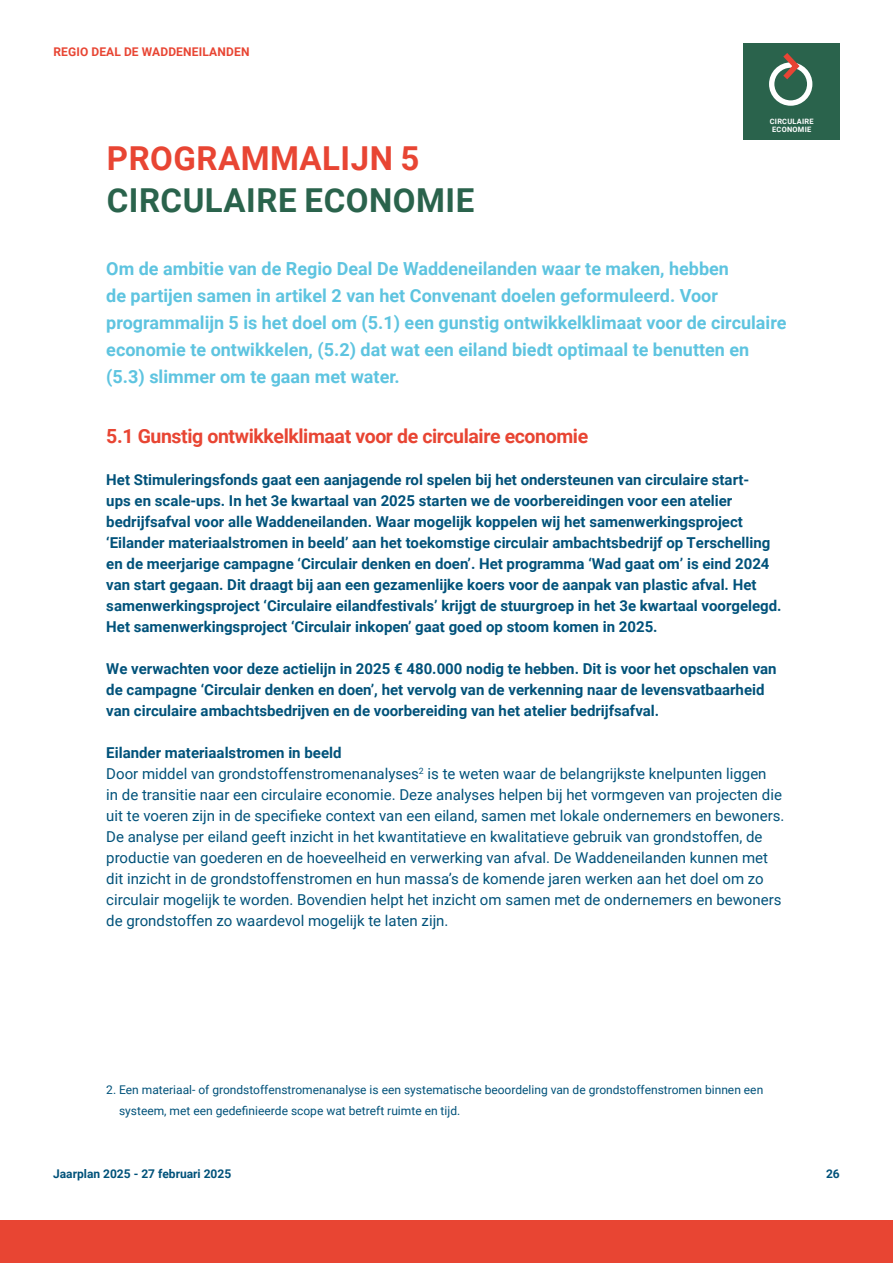
<style>
.page{position:relative;width:893px;height:1263px;background:#fff}
.page>*{position:absolute;margin:0;border:0;box-sizing:border-box;transform-origin:0 0}
.t1{font:700 33px "Roboto";letter-spacing:.015em;color:#2a634c}
.t2{font:700 33px "Roboto";letter-spacing:.015em;color:#e84533}
.t3{font:700 19.5px "Roboto";letter-spacing:-.02em;color:#e84533}
.t4{font:700 18px/27px "Roboto";color:#5ec4e0}
.t5{font:700 15px/21px "Roboto";color:#00527a}
.t6{font:15px/21px "Roboto";color:#00527a}
.t7{font:12px/21px "Roboto";color:#00527a}
.t8{font:700 12px "Roboto";color:#00527a}
.t9{font:700 12px "Roboto";letter-spacing:.015em;color:#e84533}
.t10{font:700 7.35px/8.7px "Roboto";letter-spacing:.035em;color:#fff;text-align:center}
.s1{font-weight:700}
</style>
<div class="page">
<div style="left:0;top:1220px;width:893px;height:43px;background:#e84533"></div>
<div style="left:744px;top:44px;width:96px;height:96px;background:#2a634c"></div>
<div style="left:769px;top:62px;width:43px;height:44px;border:5px solid #fff;border-radius:50%"></div>
<svg style="left:778px;top:53px;width:25px;height:27px"></svg>
<p class="t9" style="left:53px;top:43px;width:198px">REGIO DEAL DE WADDENEILANDEN</p>
<h1 class="t2" style="left:107px;top:135px;width:314px">PROGRAMMALIJN 5</h1>
<h1 class="t1" style="left:107px;top:177px;width:369px">CIRCULAIRE ECONOMIE</h1>
<p class="t10" style="left:770px;top:117px;width:45px">CIRCULAIRE<br>ECONOMIE</p>
<p class="t4" style="left:106px;top:255px;width:682px">Om de ambitie van de Regio Deal De Waddeneilanden waar te maken, hebben<br>de partijen samen in artikel 2 van het Convenant doelen geformuleerd. Voor programmalijn 5 is het doel om (5.1) een gunstig ontwikkelklimaat voor de circulaire economie te ontwikkelen, (5.2) dat wat een eiland biedt optimaal te benutten en (5.3) slimmer om te gaan met water.</p>
<h2 class="t3" style="left:106px;top:422px;width:483px">5.1 Gunstig ontwikkelklimaat voor de circulaire economie</h2>
<p class="t5" style="left:106px;top:469px;width:677px">Het Stimuleringsfonds gaat een aanjagende rol spelen bij het ondersteunen van circulaire start-<br>ups en scale-ups. In het 3e kwartaal van 2025 starten we de voorbereidingen voor een atelier bedrijfsafval voor alle Waddeneilanden. Waar mogelijk koppelen wij het samenwerkingsproject ‘Eilander materiaalstromen in beeld’ aan het toekomstige circulair ambachtsbedrijf op Terschelling en de meerjarige campagne ‘Circulair denken en doen’. Het programma ‘Wad gaat om’ is eind 2024 van start gegaan. Dit draagt bij aan een gezamenlijke koers voor de aanpak van plastic afval. Het samenwerkingsproject ‘Circulaire eilandfestivals’ krijgt de stuurgroep in het 3e kwartaal voorgelegd.<br>Het samenwerkingsproject ‘Circulair inkopen’ gaat goed op stoom komen in 2025.</p>
<p class="t5" style="left:106px;top:658px;width:672px">We verwachten voor deze actielijn in 2025 € 480.000 nodig te hebben. Dit is voor het opschalen van de campagne ‘Circulair denken en doen’, het vervolg van de verkenning naar de levensvatbaarheid van circulaire ambachtsbedrijven en de voorbereiding van het atelier bedrijfsafval.</p>
<p class="t6" style="left:106px;top:742px;width:680px"><span class="s1">Eilander materiaalstromen in beeld<br></span>Door middel van grondstoffenstromenanalyses<sup>2</sup> is te weten waar de belangrijkste knelpunten liggen<br>in de transitie naar een circulaire economie. Deze analyses helpen bij het vormgeven van projecten die uit te voeren zijn in de specifieke context van een eiland, samen met lokale ondernemers en bewoners.<br>De analyse per eiland geeft inzicht in het kwantitatieve en kwalitatieve gebruik van grondstoffen, de productie van goederen en de hoeveelheid en verwerking van afval. De Waddeneilanden kunnen met dit inzicht in de grondstoffenstromen en hun massa’s de komende jaren werken aan het doel om zo circulair mogelijk te worden. Bovendien helpt het inzicht om samen met de ondernemers en bewoners de grondstoffen zo waardevol mogelijk te laten zijn.</p>
<p class="t7" style="left:119px;top:1079px;width:646px;text-indent:-13px">2. Een materiaal- of grondstoffenstromenanalyse is een systematische beoordeling van de grondstoffenstromen binnen een systeem, met een gedefinieerde scope wat betreft ruimte en tijd.</p>
<p class="t8" style="left:53px;top:1165px;width:180px">Jaarplan 2025 - 27 februari 2025</p>
<p class="t8" style="left:826px;top:1165px;width:15px">26</p>
</div>
